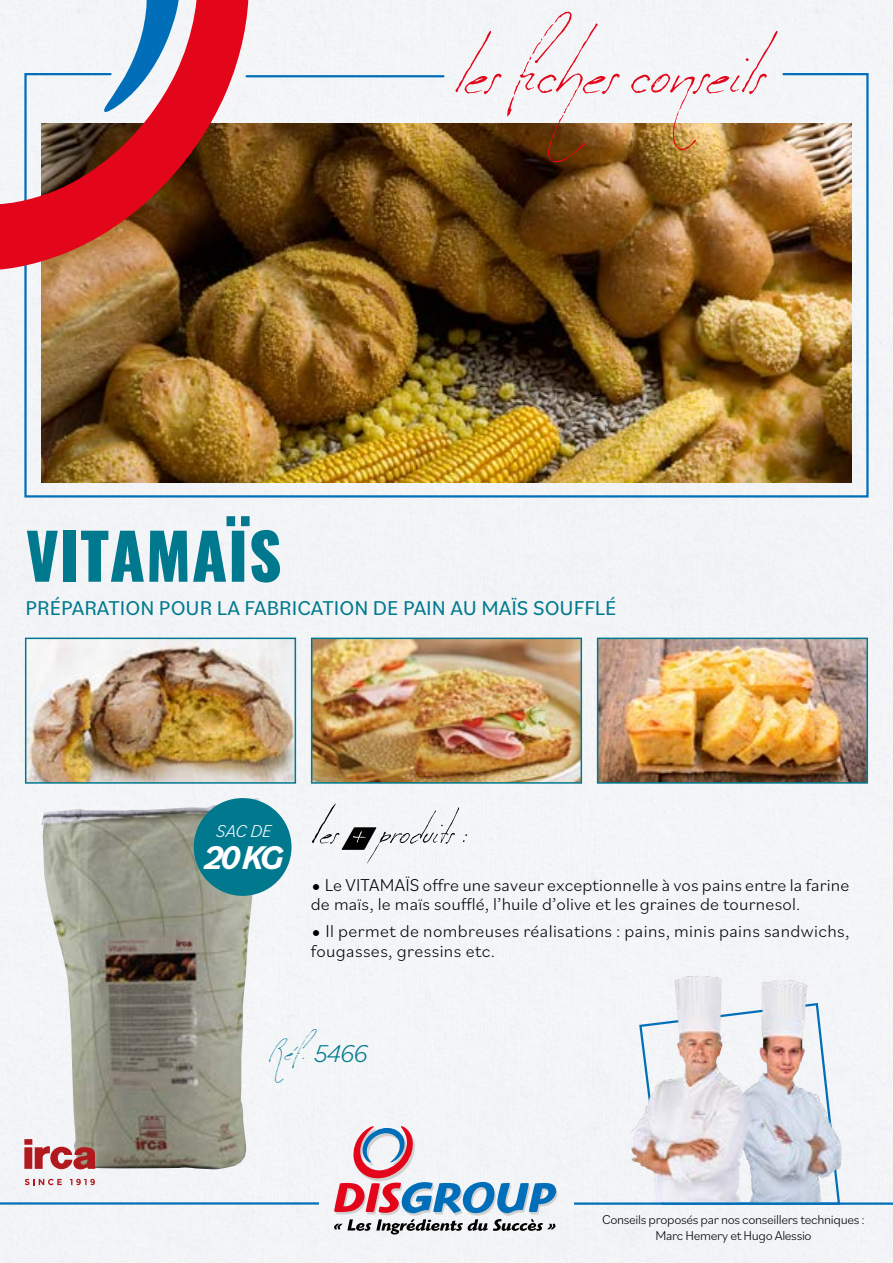
<style>
.page{position:relative;width:893px;height:1263px;background:#f3f4f7}
.page>*{position:absolute;margin:0;border:0;box-sizing:border-box;transform-origin:0 0}
.t1{font:67.5px "Milonguita";color:#e3051a}
.t2{font:800 63px "Oswald";letter-spacing:.01em;color:#00798f}
.t3{font:italic 700 34.5px "Bilo";color:#fff}
.t4{font:25.5px "Milonguita";color:#00798f}
.t5{font:21px "Bilo";color:#00798f}
.t6{font:300 18px/19.5px "Bilo";letter-spacing:.01em;color:#000}
.t7{font:italic 300 18px "Bilo";color:#fff}
.t8{font:300 13.5px/16.2px "Bilo";letter-spacing:-.025em;color:#000;text-align:center}
.s1{font-size:28.5px}
.s2{font-family:"Bilo";font-weight:300;font-style:italic}
</style>
<div class="page">
<svg style="left:334px;top:1126px;width:223px;height:108px"></svg>
<img style="left:630px;top:976px;width:212px;height:226px">
<hr style="left:0;top:1202px;width:319px;height:2px;background:#006eb8">
<img style="left:23px;top:72px;width:847px;height:427px">
<hr style="left:247px;top:75px;width:196px;height:2px;background:#006eb8">
<hr style="left:574px;top:1202px;width:319px;height:3px;background:#006eb8">
<img style="left:41px;top:798px;width:219px;height:372px">
<img style="left:314px;top:641px;width:265px;height:140px">
<div style="left:311px;top:638px;width:271px;height:146px;border:2px solid #00798f"></div>
<img style="left:28px;top:641px;width:265px;height:140px">
<div style="left:25px;top:638px;width:271px;height:146px;border:2px solid #00798f"></div>
<img style="left:600px;top:641px;width:265px;height:140px">
<div style="left:597px;top:638px;width:271px;height:146px;border:2px solid #00798f"></div>
<svg style="left:0;top:0;width:258px;height:280px"></svg>
<svg style="left:312px;top:800px;width:155px;height:65px"></svg>
<div style="left:194px;top:798px;width:97px;height:98px;background:#00798f;border-radius:50%"></div>
<svg style="left:24px;top:1139px;width:71px;height:30px"></svg>
<svg style="left:25px;top:1179px;width:37px;height:6px"></svg>
<svg style="left:70px;top:1179px;width:25px;height:6px"></svg>
<h1 class="t1" style="left:455px;top:29px;width:309px">les fiches conseils</h1>
<h2 class="t2" style="left:26px;top:512px;width:258px">VITAMAÏS</h2>
<p class="t5" style="left:26px;top:594px;width:592px">PRÉPARATION POUR LA FABRICATION DE PAIN AU MAÏS SOUFFLÉ</p>
<p class="t7" style="left:216px;top:819px;width:57px">SAC DE</p>
<h3 class="t3" style="left:204px;top:833px;width:81px">20 KG</h3>
<p class="t6" style="left:311px;top:874px;width:540px"><span class="s1">•</span> Le VITAMAÏS offre une saveur exceptionnelle à vos pains entre la farine de maïs, le maïs soufflé, l’huile d’olive et les graines de tournesol.</p>
<p class="t6" style="left:311px;top:921px;width:540px"><span class="s1">•</span> Il permet de nombreuses réalisations : pains, minis pains sandwichs, fougasses, gressins etc.</p>
<h3 class="t4" style="left:269px;top:1035px;width:100px">Réf. <span class="s2">5466</span></h3>
<p class="t8" style="left:602px;top:1211px;width:264px">Conseils proposés par nos conseillers techniques :<br>Marc Hemery et Hugo Alessio</p>
</div>
